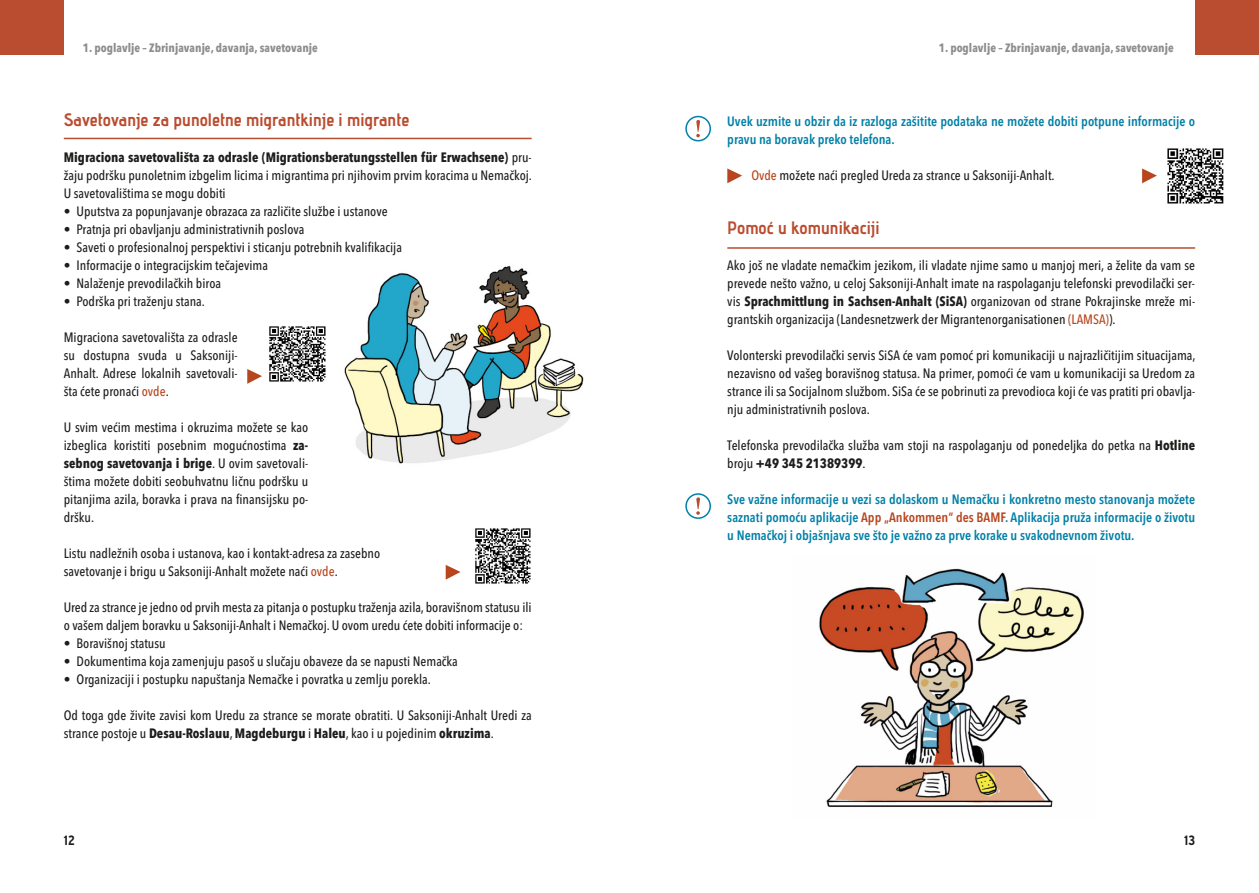
<style>
.page{position:relative;width:1259px;height:893px;background:#fff}
.page>*{position:absolute;margin:0;border:0;box-sizing:border-box;transform-origin:0 0}
.t1{font:18px "adventpro Bd 3";color:#ba4c2f}
.t2{font:500 13.5px/18px "Avenir Next Condensed";color:#1d1d1b;text-align:justify}
.t3{font:600 13.5px/18px "Avenir Next Condensed";color:#0080a8}
.t4{font:700 condensed 13.5px "Interstate";color:#1d1d1b}
.t5{font:700 12px "Avenir Next Condensed";color:#8e8e8d}
.s1{font-weight:700}
.s2{color:#b7451d}
</style>
<div class="page">
<svg style="left:727px;top:168px;width:15px;height:15px"></svg>
<svg style="left:446px;top:565px;width:14px;height:15px"></svg>
<svg style="left:1142px;top:168px;width:15px;height:15px"></svg>
<svg style="left:685px;top:116px;width:26px;height:25px"></svg>
<svg style="left:685px;top:493px;width:26px;height:26px"></svg>
<hr style="left:727px;top:247px;width:468px;height:2px;background:#ba4c2f">
<img style="left:819px;top:568px;width:265px;height:239px">
<div style="left:1195px;top:0;width:64px;height:54px;background:#ba4c2f"></div>
<hr style="left:64px;top:138px;width:467px;height:1px;background:#ba4c2f">
<div style="left:0;top:0;width:64px;height:54px;background:#ba4c2f"></div>
<img style="left:344px;top:265px;width:240px;height:199px">
<img style="left:475px;top:528px;width:56px;height:56px">
<img style="left:1167px;top:148px;width:57px;height:56px">
<img style="left:269px;top:326px;width:57px;height:56px">
<svg style="left:247px;top:369px;width:15px;height:15px"></svg>
<p class="t5" style="left:83px;top:40px;width:236px">1. poglavlje – Zbrinjavanje, davanja, savetovanje</p>
<p class="t5" style="left:938px;top:40px;width:236px">1. poglavlje – Zbrinjavanje, davanja, savetovanje</p>
<h1 class="t1" style="left:64px;top:113px;width:347px">Savetovanje za punoletne migrantkinje i migrante</h1>
<p class="t2" style="left:64px;top:148px;width:470px"><span class="s1">Migraciona savetovališta za odrasle (Migrationsberatungsstellen für Erwachsene)</span> pru&shy;žaju podršku punoletnim izbgelim licima i migrantima pri njihovim prvim koracima u Nemačkoj.<br>U savetovalištima se mogu dobiti</p>
<p class="t2" style="left:64px;top:202px;width:325px">• Uputstva za popunjavanje obrazaca za različite službe i ustanove</p>
<p class="t2" style="left:64px;top:220px;width:242px">• Pratnja pri obavljanju administrativnih poslova</p>
<p class="t2" style="left:64px;top:238px;width:340px">• Saveti o profesionalnoj perspektivi i sticanju potrebnih kvalifikacija</p>
<p class="t2" style="left:64px;top:256px;width:206px">• Informacije o integracijskim tečajevima</p>
<p class="t2" style="left:64px;top:274px;width:159px">• Nalaženje prevodilačkih biroa</p>
<p class="t2" style="left:64px;top:292px;width:143px">• Podrška pri traženju stana.</p>
<p class="t2" style="left:64px;top:328px;width:175px">Migraciona savetovališta za odrasle su dostupna svuda u Saksoniji-Anhalt. Adrese lokalnih savetovali&shy;šta ćete pronaći <span class="s2">ovde</span>.</p>
<p class="t2" style="left:64px;top:418px;width:246px">U svim većim mestima i okruzima možete se kao izbeglica koristiti posebnim mogućnostima <span class="s1">za&shy;sebnog savetovanja i brige</span>. U ovim savetovali&shy;štima možete dobiti seobuhvatnu ličnu podršku u pitanjima azila, boravka i prava na finansijsku po&shy;dršku.</p>
<p class="t2" style="left:64px;top:544px;width:318px">Listu nadležnih osoba i ustanova, kao i kontakt-adresa za zasebno savetovanje i brigu u Saksoniji-Anhalt možete naći <span class="s2">ovde</span>.</p>
<p class="t2" style="left:64px;top:598px;width:469px">Ured za strance je jedno od prvih mesta za pitanja o postupku traženja azila, boravišnom statusu ili o vašem daljem boravku u Saksoniji-Anhalt i Nemačkoj. U ovom uredu ćete dobiti informacije o:</p>
<p class="t2" style="left:64px;top:634px;width:103px">• Boravišnoj statusu</p>
<p class="t2" style="left:64px;top:652px;width:395px">• Dokumentima koja zamenjuju pasoš u slučaju obaveze da se napusti Nemačka</p>
<p class="t2" style="left:64px;top:670px;width:369px">• Organizaciji i postupku napuštanja Nemačke i povratka u zemlju porekla.</p>
<p class="t2" style="left:64px;top:706px;width:469px">Od toga gde živite zavisi kom Uredu za strance se morate obratiti. U Saksoniji-Anhalt Uredi za strance postoje u <span class="s1">Desau-Roslauu</span>, <span class="s1">Magdeburgu</span> i <span class="s1">Haleu</span>, kao i u pojedinim <span class="s1">okruzima</span>.</p>
<p class="t3" style="left:727px;top:112px;width:469px">Uvek uzmite u obzir da iz razloga zašitite podataka ne možete dobiti potpune informacije o pravu na boravak preko telefona.</p>
<p class="t2" style="left:751px;top:166px;width:305px"><span class="s2">Ovde</span> možete naći pregled Ureda za strance u Saksoniji-Anhalt.</p>
<h1 class="t1" style="left:727px;top:221px;width:154px">Pomoć u komunikaciji</h1>
<p class="t2" style="left:727px;top:256px;width:469px">Ako još ne vladate nemačkim jezikom, ili vladate njime samo u manjoj meri, a želite da vam se prevede nešto važno, u celoj Saksoniji-Anhalt imate na raspolaganju telefonski prevodilački ser&shy;vis <span class="s1">Sprachmittlung in Sachsen-Anhalt (SiSA)</span> organizovan od strane Pokrajinske mreže mi&shy;grantskih organizacija (Landesnetzwerk der Migrantenorganisationen <span class="s2">(LAMSA)</span>).</p>
<p class="t2" style="left:727px;top:346px;width:470px">Volonterski prevodilački servis SiSA će vam pomoć pri komunikaciji u najrazličitijim situacijama, nezavisno od vašeg boravišnog statusa. Na primer, pomoći će vam u komunikaciji sa Uredom za strance ili sa Socijalnom službom. SiSa će se pobrinuti za prevodioca koji će vas pratiti pri obavlja&shy;nju administrativnih poslova.</p>
<p class="t2" style="left:727px;top:436px;width:469px">Telefonska prevodilačka služba vam stoji na raspolaganju od ponedeljka do petka na <span class="s1">Hotline </span>broju <span class="s1">+49 345 21389399</span>.</p>
<p class="t3" style="left:727px;top:490px;width:469px;text-align:justify">Sve važne informacije u vezi sa dolaskom u Nemačku i konkretno mesto stanovanja možete saznati pomoću aplikacije <span class="s2">App „Ankommen“ des BAMF</span>. Aplikacija pruža informacije o životu u Nemačkoj i objašnjava sve što je važno za prve korake u svakodnevnom životu.</p>
<p class="t4" style="left:64px;top:833px;width:13px">12</p>
<p class="t4" style="left:1184px;top:833px;width:13px">13</p>
</div>
